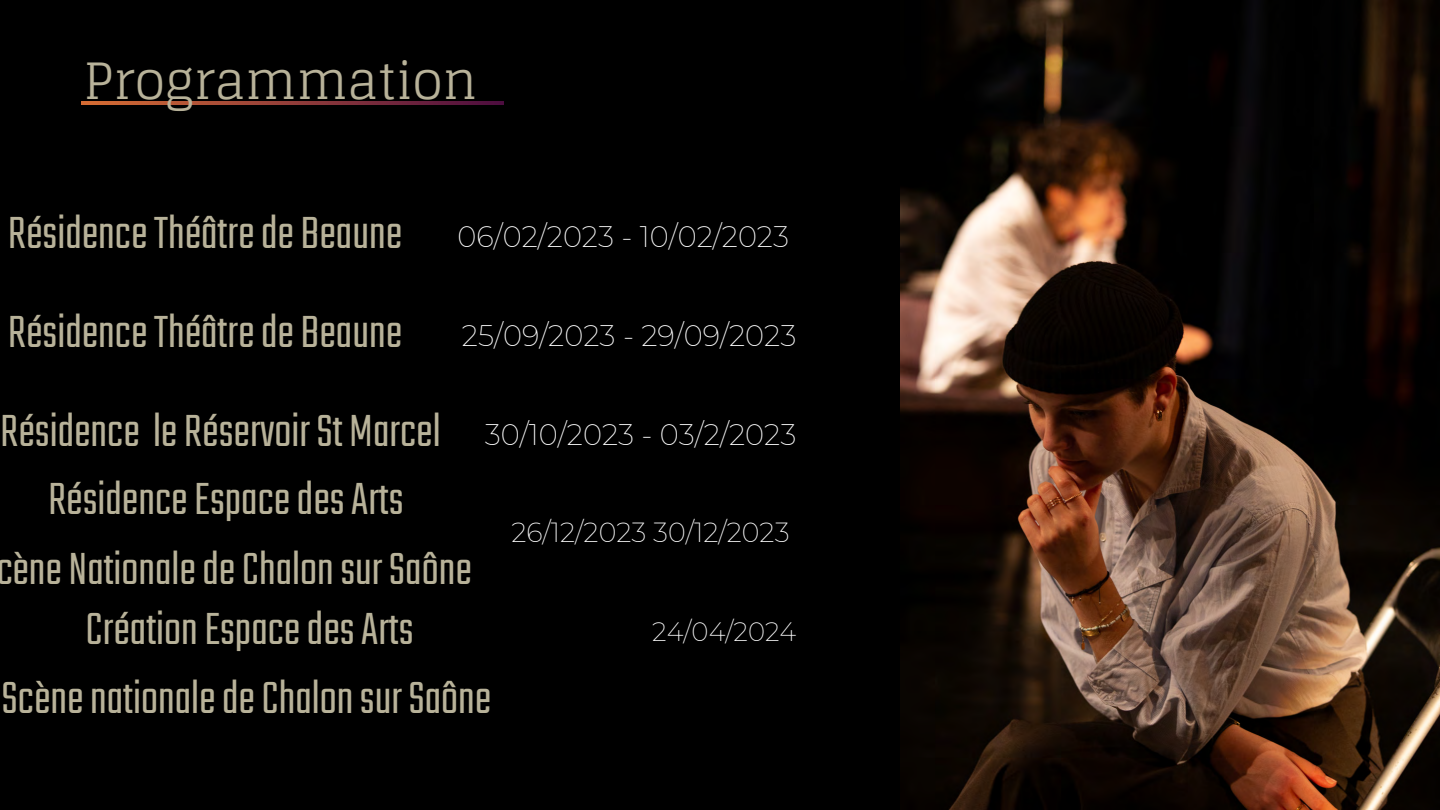
<style>
.page{position:relative;width:1440px;height:810px;background:#000}
.page>*{position:absolute;margin:0;border:0;box-sizing:border-box;transform-origin:0 0}
.t1{font:300 50px/69.7px "Teko";color:#b8b299;text-align:center}
.t2{font:50px "Glegoo";color:#b8b299}
.t3{font:200 29px "Montserrat";color:#fff}
.t4{font:200 27px "Montserrat";color:#fff}
.t5{font:200 26px "Montserrat";color:#fff}
</style>
<div class="page">
<img style="left:900px;top:0;width:540px;height:810px">
<svg style="left:81px;top:102px;width:423px;height:2px"></svg>
<p class="t2" style="left:84px;top:52px;width:395px">Programmation</p>
<p class="t1" style="left:8px;top:202px;width:396px">Résidence Théâtre de Beaune</p>
<p class="t3" style="left:458px;top:219px;width:333px">06/02/2023 - 10/02/2023</p>
<p class="t1" style="left:0;top:286px;width:442px;line-height:98.8px;text-align:left">Résidence Théâtre de Beaune<br>Résidence le Réservoir St Marcel</p>
<p class="t1" style="left:-4px;top:467px;width:477px">Résidence Espace des Arts<br>cène Nationale de Chalon sur Saône</p>
<p class="t1" style="left:1px;top:597px;width:491px">Création Espace des Arts<br>Scène nationale de Chalon sur Saône</p>
<p class="t3" style="left:462px;top:318px;width:336px">25/09/2023 - 29/09/2023</p>
<p class="t3" style="left:485px;top:417px;width:313px">30/10/2023 - 03/2/2023</p>
<p class="t4" style="left:511px;top:516px;width:280px">26/12/2023 30/12/2023</p>
<p class="t5" style="left:652px;top:616px;width:146px">24/04/2024</p>
</div>
